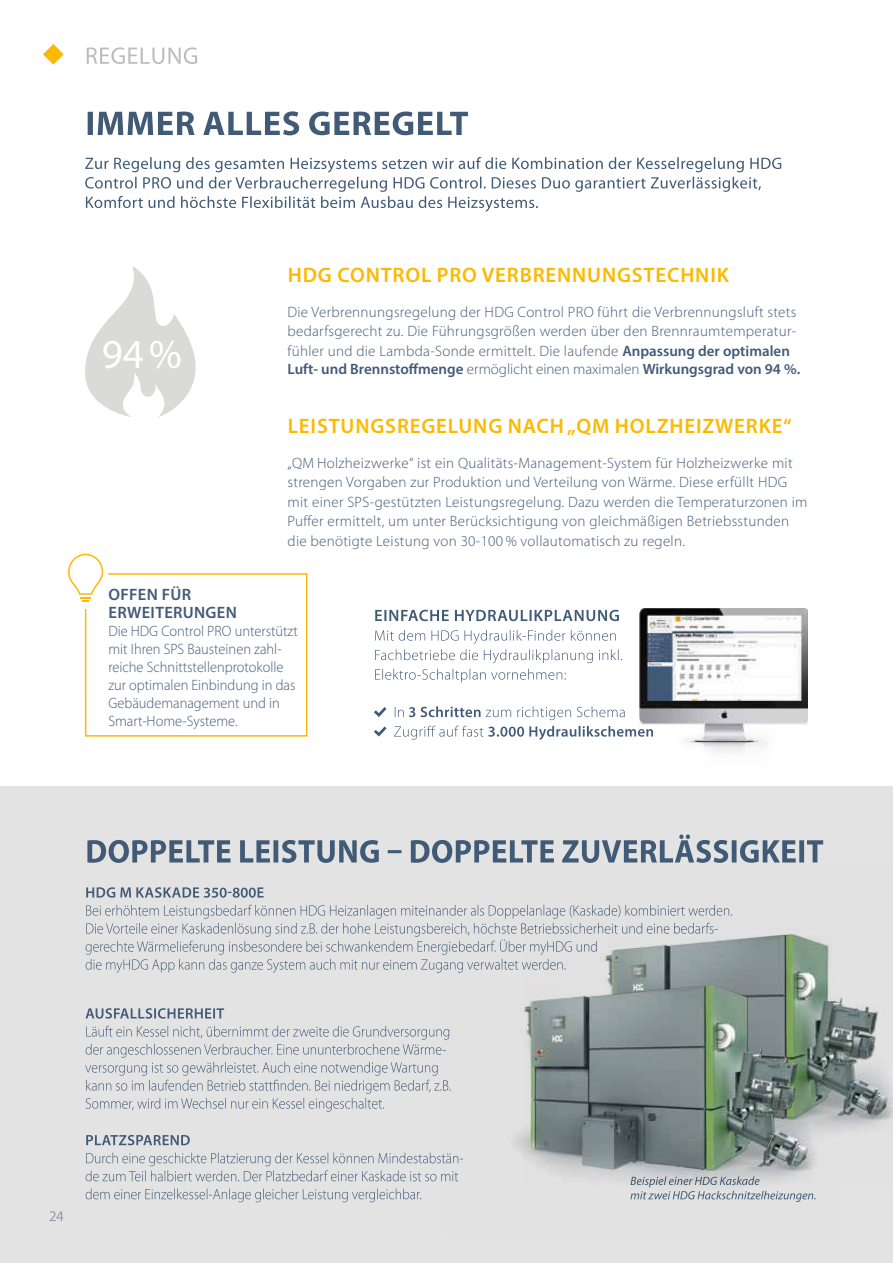
<style>
.page{position:relative;width:893px;height:1263px;background:#fff}
.page>*{position:absolute;margin:0;border:0;box-sizing:border-box;transform-origin:0 0}
.t1{font:41.25px "Myriad Pro";color:#fff}
.t2{font:600 21px "Myriad Pro";letter-spacing:.04em;color:#fbb900}
.t3{font:600 16.5px/18px "Myriad Pro";letter-spacing:.02em;color:#415a76}
.t4{font:300 15px/19.5px "Myriad Pro";letter-spacing:.02em;color:#415a76;text-align:justify}
.t5{font:300 15px/18px "Myriad Pro";color:#415a76;scale:.96 1}
.t6{font:600 15px "Myriad Pro";color:#415a76}
.s1{font-weight:600}
.s2{font-weight:300}
</style>
<div class="page">
<div style="left:0;top:787px;width:893px;height:476px;background:#e3e3e3"></div>
<svg style="left:87px;top:47px;width:110px;height:17px"></svg>
<svg style="left:88px;top:111px;width:380px;height:24px"></svg>
<svg style="left:68px;top:553px;width:240px;height:184px"></svg>
<svg style="left:85px;top:266px;width:111px;height:151px"></svg>
<svg style="left:43px;top:44px;width:21px;height:21px"></svg>
<img style="left:640px;top:608px;width:168px;height:145px">
<svg style="left:50px;top:1211px;width:13px;height:10px"></svg>
<svg style="left:85px;top:157px;width:696px;height:55px"></svg>
<svg style="left:86px;top:905px;width:436px;height:68px"></svg>
<svg style="left:86px;top:887px;width:178px;height:11px"></svg>
<svg style="left:87px;top:834px;width:736px;height:29px"></svg>
<svg style="left:85px;top:1026px;width:357px;height:86px"></svg>
<svg style="left:86px;top:1008px;width:138px;height:11px"></svg>
<svg style="left:86px;top:1188px;width:335px;height:14px"></svg>
<svg style="left:86px;top:1152px;width:356px;height:29px"></svg>
<svg style="left:86px;top:1135px;width:104px;height:10px"></svg>
<img style="left:522px;top:904px;width:371px;height:227px">
<img style="left:840px;top:935px;width:25px;height:181px">
<img style="left:442px;top:917px;width:398px;height:285px">
<img style="left:525px;top:985px;width:280px;height:185px">
<svg style="left:394px;top:726px;width:259px;height:14px"></svg>
<svg style="left:395px;top:706px;width:230px;height:14px"></svg>
<svg style="left:375px;top:669px;width:191px;height:13px"></svg>
<svg style="left:375px;top:630px;width:247px;height:33px"></svg>
<svg style="left:375px;top:610px;width:244px;height:11px"></svg>
<svg style="left:374px;top:707px;width:13px;height:10px"></svg>
<svg style="left:374px;top:726px;width:13px;height:10px"></svg>
<h1 class="t1" style="left:102px;top:329px;width:82px">94%</h1>
<h2 class="t2" style="left:288px;top:261px;width:443px">HDG CONTROL PRO VERBRENNUNGSTECHNIK</h2>
<p class="t4" style="left:288px;top:302px;width:510px">Die Verbrennungsregelung der HDG Control PRO führt die Verbrennungsluft stets bedarfsgerecht zu. Die Führungsgrößen werden über den Brennraumtemperatur&shy;fühler und die Lambda-Sonde ermittelt. Die laufende <span class="s1">Anpassung der optimalen</span></p>
<p class="t6" style="left:288px;top:359px;width:514px">Luft- und Brennstoffmenge <span class="s2">ermöglicht einen maximalen</span> Wirkungsgrad von 94 %.</p>
<h2 class="t2" style="left:288px;top:412px;width:505px">LEISTUNGSREGELUNG NACH „QM HOLZHEIZWERKE“</h2>
<p class="t4" style="left:288px;top:453px;width:521px;text-align:left">„QM Holzheizwerke“ ist ein Qualitäts-Management-System für Holzheizwerke mit strengen Vorgaben zur Produktion und Verteilung von Wärme. Diese erfüllt HDG mit einer SPS-gestützten Leistungsregelung. Dazu werden die Temperaturzonen im Puffer ermittelt, um unter Berücksichtigung von gleichmäßigen Betriebsstunden die benötigte Leistung von 30-100 % vollautomatisch zu regeln.</p>
<p class="t3" style="left:109px;top:585px;width:130px">OFFEN FÜR<br>ERWEITERUNGEN</p>
<p class="t5" style="left:108px;top:622px;width:199px">Die HDG Control PRO unterstützt mit Ihren SPS Bausteinen zahl&shy;reiche Schnittstellenprotokolle zur optimalen Einbindung in das<br>Gebäudemanagement und in<br>Smart-Home-Systeme.</p>
</div>
